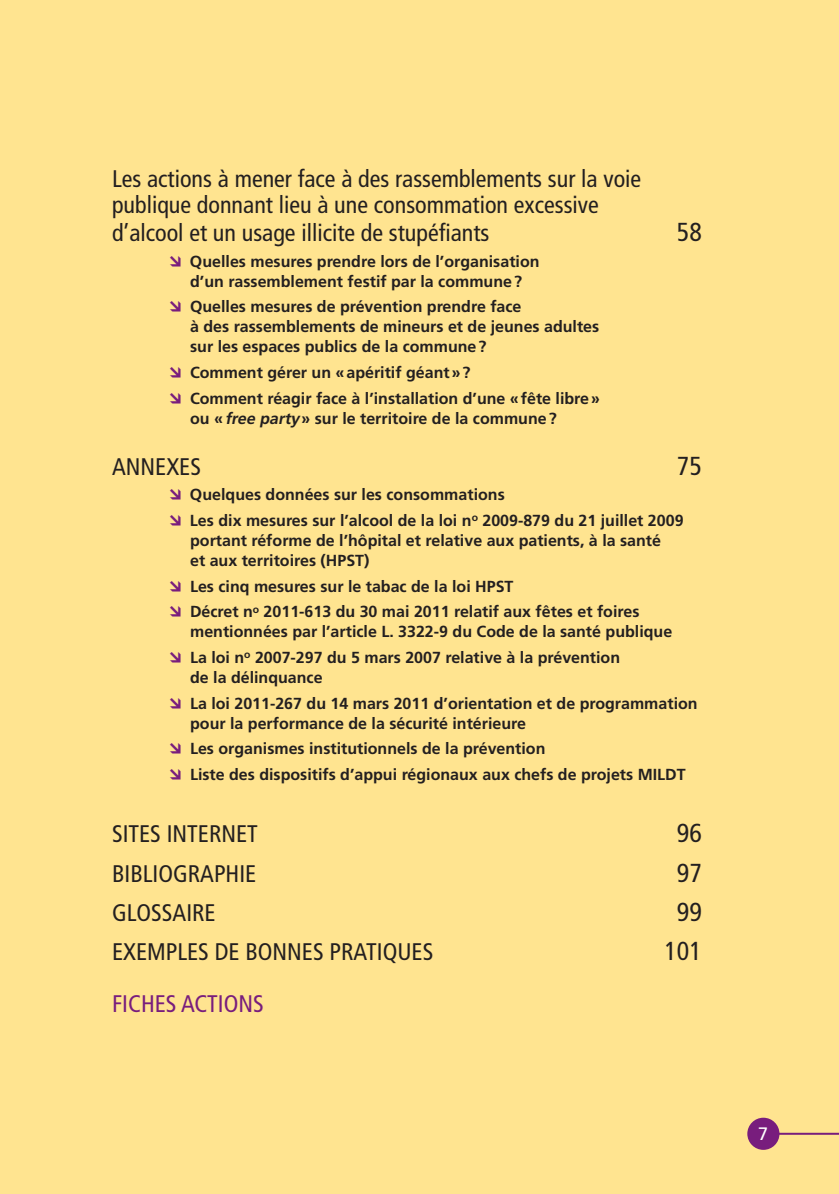
<style>
.page{position:relative;width:839px;height:1194px;background:#fff}
.page>*{position:absolute;margin:0;border:0;box-sizing:border-box;transform-origin:0 0}
.t1{font:condensed 26px "Frutiger LT Std";color:#231f20}
.t2{font:condensed 24px/27px "Frutiger LT Std";color:#231f20}
.t3{font:condensed 24px "Frutiger LT Std";color:#781d7d}
.t4{font:18px "Frutiger LT Std";color:#fff}
.t5{font:700 16px/25.6px "Frutiger LT Std";color:#231f20}
.s1{font-style:italic}
</style>
<div class="page">
<div style="left:0;top:0;width:839px;height:1193px;background:#ffe490"></div>
<div style="left:747px;top:1117px;width:32px;height:32px;background:#781d7d;border-radius:50%"></div>
<hr style="left:769px;top:1132px;width:70px;height:2px;background:#781d7d">
<h2 class="t2" style="left:112px;top:165px;width:530px">Les actions à mener face à des rassemblements sur la voie publique donnant lieu à une consommation excessive d’alcool et un usage illicite de stupéfiants</h2>
<h1 class="t1" style="left:677px;top:217px;width:26px">58</h1>
<p class="t5" style="left:190px;top:251px;width:351px;line-height:20px">Quelles mesures prendre lors de l’organisation d’un rassemblement festif par la commune?</p>
<p class="t5" style="left:190px;top:297px;width:411px;line-height:20px">Quelles mesures de prévention prendre face<br>à des rassemblements de mineurs et de jeunes adultes sur les espaces publics de la commune?</p>
<p class="t5" style="left:190px;top:359px;width:411px">Comment gérer un «apéritif géant»?<br>Comment réagir face à l’installation d’une «fête libre»</p>
<p class="t5" style="left:190px;top:405px;width:368px">ou «<span class="s1">free party</span>» sur le territoire de la commune?</p>
<h2 class="t2" style="left:112px;top:452px;width:78px">Annexes</h2>
<h1 class="t1" style="left:677px;top:450px;width:26px">75</h1>
<p class="t5" style="left:190px;top:482px;width:495px">Quelques données sur les consommations<br>Les dix mesures sur l’alcool de la loi n<sup>o</sup> 2009-879 du 21 juillet 2009</p>
<p class="t5" style="left:190px;top:530px;width:472px;line-height:20px">portant réforme de l’hôpital et relative aux patients, à la santé et aux territoires (HPST)</p>
<p class="t5" style="left:190px;top:573px;width:451px">Les cinq mesures sur le tabac de la loi HPST<br>Décret n<sup>o</sup> 2011-613 du 30 mai 2011 relatif aux fêtes et foires</p>
<p class="t5" style="left:190px;top:619px;width:484px">mentionnées par l’article L. 3322-9 du Code de la santé publique<br>La loi n<sup>o</sup> 2007-297 du 5 mars 2007 relative à la prévention</p>
<p class="t5" style="left:190px;top:664px;width:509px">de la délinquance<br>La loi 2011-267 du 14 mars 2011 d’orientation et de programmation</p>
<p class="t5" style="left:190px;top:710px;width:497px">pour la performance de la sécurité intérieure<br>Les organismes institutionnels de la prévention<br>Liste des dispositifs d’appui régionaux aux chefs de projets MILDT</p>
<h2 class="t2" style="left:112px;top:820px;width:21px">Sites</h2>
<h2 class="t2" style="left:167px;top:820px;width:11px">inte</h2>
<h2 class="t2" style="left:209px;top:820px;width:25px">rnet</h2>
<h1 class="t1" style="left:677px;top:817px;width:26px">96</h1>
<h2 class="t2" style="left:112px;top:859px;width:23px">Biblio</h2>
<h2 class="t2" style="left:173px;top:859px;width:75px">graphie</h2>
<h1 class="t1" style="left:677px;top:857px;width:26px">97</h1>
<h2 class="t2" style="left:112px;top:899px;width:13px">Glossai</h2>
<h2 class="t2" style="left:192px;top:899px;width:22px">re</h2>
<h1 class="t1" style="left:677px;top:896px;width:26px">99</h1>
<h2 class="t2" style="left:112px;top:938px;width:37px">Exemples</h2>
<h2 class="t2" style="left:215px;top:938px;width:45px">de bonnes</h2>
<h2 class="t2" style="left:329px;top:938px;width:93px">pratiques</h2>
<h1 class="t1" style="left:664px;top:935px;width:39px">101</h1>
<h2 class="t3" style="left:112px;top:989px;width:82px">Fiches actions</h2>
<p class="t4" style="left:758px;top:1122px;width:12px">7</p>
</div>
